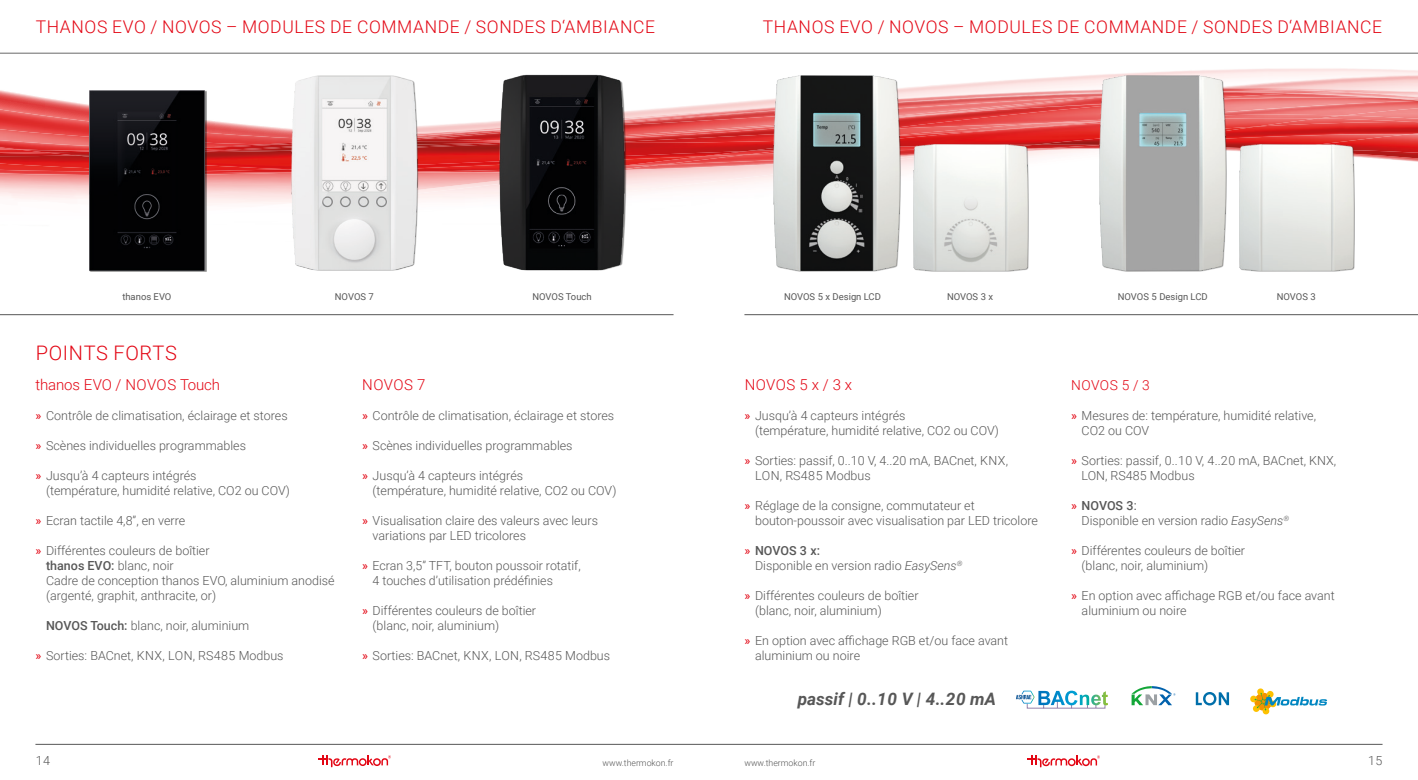
<style>
.page{position:relative;width:1418px;height:780px;background:#fff}
.page>*{position:absolute;margin:0;border:0;box-sizing:border-box;transform-origin:0 0}
.t1{font:300 20px "Roboto";letter-spacing:.025em;color:#e30614}
.t2{font:300 17.5px "Roboto";letter-spacing:.035em;color:#e30614}
.t3{font:italic 700 17.12px "Roboto";color:#575757}
.t4{font:300 15px "Roboto";letter-spacing:-.005em;color:#e30614}
.t5{font:300 15px "Roboto";letter-spacing:.02em;color:#e30614}
.t6{font:300 13.75px "Roboto";letter-spacing:.03em;color:#e30614}
.t7{font:300 12.5px/15px "Roboto";color:#575757}
.t8{font:9.5px "Roboto";color:#575757}
.t9{font:300 8.75px "Roboto";color:#575757}
.s1{font-weight:400;color:#e30614}
.s2{font-weight:500}
.s3{font-style:italic}
.s4{font-weight:400}
</style>
<div class="page">
<hr style="left:35px;top:744px;width:1347px;height:1px;background:#575757">
<svg style="left:1027px;top:755px;width:72px;height:12px"></svg>
<svg style="left:318px;top:755px;width:73px;height:12px"></svg>
<svg style="left:0;top:52px;width:1417px;height:1px"></svg>
<svg style="left:0;top:90px;width:207px;height:19px"></svg>
<img style="left:0;top:109px;width:1029px;height:133px">
<img style="left:1410px;top:90px;width:7px;height:2px">
<img style="left:0;top:129px;width:75px;height:11px">
<img style="left:1299px;top:88px;width:59px;height:2px">
<img style="left:1348px;top:91px;width:32px;height:1px">
<img style="left:1227px;top:88px;width:72px;height:2px">
<img style="left:1227px;top:90px;width:121px;height:2px">
<img style="left:1298px;top:93px;width:82px;height:4px">
<img style="left:942px;top:92px;width:356px;height:5px">
<img style="left:0;top:225px;width:12px;height:1px">
<img style="left:12px;top:170px;width:901px;height:57px">
<svg style="left:0;top:224px;width:12px;height:1px"></svg>
<img style="left:0;top:221px;width:499px;height:3px">
<img style="left:0;top:140px;width:75px;height:9px">
<img style="left:0;top:172px;width:499px;height:49px">
<img style="left:0;top:172px;width:292px;height:3px">
<img style="left:45px;top:149px;width:30px;height:2px">
<img style="left:0;top:171px;width:89px;height:1px">
<img style="left:0;top:148px;width:22px;height:1px">
<img style="left:418px;top:171px;width:285px;height:1px">
<img style="left:206px;top:171px;width:86px;height:2px">
<img style="left:288px;top:169px;width:459px;height:2px">
<img style="left:0;top:149px;width:45px;height:3px">
<img style="left:0;top:152px;width:45px;height:1px">
<img style="left:45px;top:151px;width:30px;height:2px">
<img style="left:0;top:153px;width:75px;height:2px">
<img style="left:0;top:155px;width:288px;height:16px">
<img style="left:901px;top:97px;width:516px;height:4px">
<img style="left:75px;top:101px;width:1342px;height:68px">
<img style="left:292px;top:75px;width:125px;height:194px">
<img style="left:499px;top:75px;width:126px;height:194px">
<hr style="left:0;top:314px;width:673px;height:1px;background:#575757">
<div style="left:774px;top:76px;width:127px;height:195px;background:#181816;opacity:.5"></div>
<img style="left:773px;top:75px;width:126px;height:195px">
<div style="left:1100px;top:76px;width:127px;height:195px;background:#181816;opacity:.5"></div>
<img style="left:1099px;top:75px;width:126px;height:195px">
<div style="left:913px;top:144px;width:115px;height:128px;background:#181816;opacity:.5"></div>
<img style="left:913px;top:144px;width:114px;height:126px">
<div style="left:1239px;top:145px;width:115px;height:127px;background:#181816;opacity:.5"></div>
<img style="left:1239px;top:144px;width:114px;height:126px">
<hr style="left:744px;top:314px;width:673px;height:1px;background:#575757">
<img style="left:89px;top:90px;width:116px;height:180px">
<svg style="left:1250px;top:688px;width:76px;height:26px"></svg>
<svg style="left:1016px;top:690px;width:91px;height:19px"></svg>
<svg style="left:1195px;top:692px;width:33px;height:13px"></svg>
<svg style="left:1131px;top:686px;width:44px;height:19px"></svg>
<p class="t2" style="left:36px;top:15px;width:621px">THANOS EVO / NOVOS – MODULES DE COMMANDE / SONDES D‘AMBIANCE</p>
<p class="t2" style="left:763px;top:15px;width:621px">THANOS EVO / NOVOS – MODULES DE COMMANDE / SONDES D‘AMBIANCE</p>
<p class="t8" style="left:122px;top:290px;width:51px">thanos EVO</p>
<p class="t8" style="left:335px;top:290px;width:41px">NOVOS 7</p>
<p class="t8" style="left:532px;top:290px;width:61px">NOVOS Touch</p>
<p class="t8" style="left:784px;top:290px;width:98px">NOVOS 5 x Design LCD</p>
<p class="t8" style="left:947px;top:290px;width:48px">NOVOS 3 x</p>
<p class="t8" style="left:1117px;top:290px;width:91px">NOVOS 5 Design LCD</p>
<p class="t8" style="left:1276px;top:290px;width:41px">NOVOS 3</p>
<p class="t1" style="left:36px;top:339px;width:143px">POINTS FORTS</p>
<p class="t4" style="left:35px;top:374px;width:186px">thanos EVO / NOVOS Touch</p>
<p class="t7" style="left:35px;top:408px;width:254px"><span class="s1">»</span> Contrôle de climatisation, éclairage et stores</p>
<p class="t7" style="left:35px;top:438px;width:212px"><span class="s1">»</span> Scènes individuelles programmables</p>
<p class="t7" style="left:46px;top:468px;width:245px;text-indent:-11px"><span class="s1">»</span> Jusqu’à 4 capteurs intégrés<br>(température, humidité relative, CO2 ou COV)</p>
<p class="t7" style="left:35px;top:513px;width:151px"><span class="s1">»</span> Ecran tactile 4,8”, en verre</p>
<p class="t7" style="left:46px;top:543px;width:290px;text-indent:-11px"><span class="s1">»</span> Différentes couleurs de boîtier<br><span class="s2">thanos EVO:</span> blanc, noir<br>Cadre de conception thanos EVO, aluminium anodisé (argenté, graphit, anthracite, or)</p>
<p class="t7" style="left:46px;top:618px;width:205px"><span class="s2">NOVOS Touch:</span> blanc, noir, aluminium</p>
<p class="t7" style="left:35px;top:648px;width:250px"><span class="s1">»</span> Sorties: BACnet, KNX, LON, RS485 Modbus</p>
<p class="t5" style="left:362px;top:374px;width:65px">NOVOS 7</p>
<p class="t7" style="left:362px;top:408px;width:254px"><span class="s1">»</span> Contrôle de climatisation, éclairage et stores</p>
<p class="t7" style="left:362px;top:438px;width:212px"><span class="s1">»</span> Scènes individuelles programmables</p>
<p class="t7" style="left:372px;top:468px;width:245px;text-indent:-11px"><span class="s1">»</span> Jusqu’à 4 capteurs intégrés<br>(température, humidité relative, CO2 ou COV)</p>
<p class="t7" style="left:372px;top:513px;width:227px;text-indent:-11px"><span class="s1">»</span> Visualisation claire des valeurs avec leurs variations par LED tricolores</p>
<p class="t7" style="left:372px;top:558px;width:210px;text-indent:-11px"><span class="s1">»</span> Ecran 3,5” TFT, bouton poussoir rotatif,<br>4 touches d’utilisation prédéfinies</p>
<p class="t7" style="left:372px;top:603px;width:165px;text-indent:-11px"><span class="s1">»</span> Différentes couleurs de boîtier (blanc, noir, aluminium)</p>
<p class="t7" style="left:362px;top:648px;width:250px"><span class="s1">»</span> Sorties: BACnet, KNX, LON, RS485 Modbus</p>
<p class="t5" style="left:744px;top:374px;width:109px">NOVOS 5 x / 3 x</p>
<p class="t7" style="left:755px;top:408px;width:245px;text-indent:-11px"><span class="s1">»</span> Jusqu’à 4 capteurs intégrés<br>(température, humidité relative, CO2 ou COV)</p>
<p class="t7" style="left:755px;top:453px;width:254px;text-indent:-11px"><span class="s1">»</span> Sorties: passif, 0..10 V, 4..20 mA, BACnet, KNX,<br>LON, RS485 Modbus</p>
<p class="t7" style="left:755px;top:498px;width:284px;text-indent:-11px"><span class="s1">»</span> Réglage de la consigne, commutateur et bouton-poussoir avec visualisation par LED tricolore</p>
<p class="t7" style="left:755px;top:543px;width:209px;text-indent:-11px"><span class="s1">»</span> <span class="s2">NOVOS 3 x:<br></span>Disponible en version radio <span class="s3">EasySens</span><sup>®</sup></p>
<p class="t7" style="left:755px;top:588px;width:165px;text-indent:-11px"><span class="s1">»</span> Différentes couleurs de boîtier (blanc, noir, aluminium)</p>
<p class="t7" style="left:755px;top:633px;width:255px;text-indent:-11px"><span class="s1">»</span> En option avec affichage RGB et/ou face avant aluminium ou noire</p>
<p class="t3" style="left:797px;top:687px;width:200px">passif | 0..10 V | 4..20 mA</p>
<p class="t6" style="left:1071px;top:375px;width:80px">NOVOS 5 / 3</p>
<p class="t7" style="left:1081px;top:408px;width:236px;text-indent:-11px"><span class="s1">»</span> Mesures de: température, humidité relative,<br>CO2 ou COV</p>
<p class="t7" style="left:1081px;top:453px;width:256px;text-indent:-11px"><span class="s1">»</span> Sorties: passif, 0..10 V, 4..20 mA, BACnet, KNX,<br>LON, RS485 Modbus</p>
<p class="t7" style="left:1081px;top:498px;width:209px;text-indent:-11px"><span class="s1">»</span> <span class="s2">NOVOS 3</span><span class="s4">:<br></span>Disponible en version radio <span class="s3">EasySens</span><sup>®</sup></p>
<p class="t7" style="left:1081px;top:543px;width:165px;text-indent:-11px"><span class="s1">»</span> Différentes couleurs de boîtier (blanc, noir, aluminium)</p>
<p class="t7" style="left:1081px;top:588px;width:255px;text-indent:-11px"><span class="s1">»</span> En option avec affichage RGB et/ou face avant aluminium ou noire</p>
<p class="t7" style="left:36px;top:753px;width:16px">14</p>
<p class="t9" style="left:602px;top:756px;width:72px">www.thermokon.fr</p>
<p class="t9" style="left:744px;top:756px;width:72px">www.thermokon.fr</p>
<p class="t7" style="left:1367px;top:753px;width:16px">15</p>
</div>
